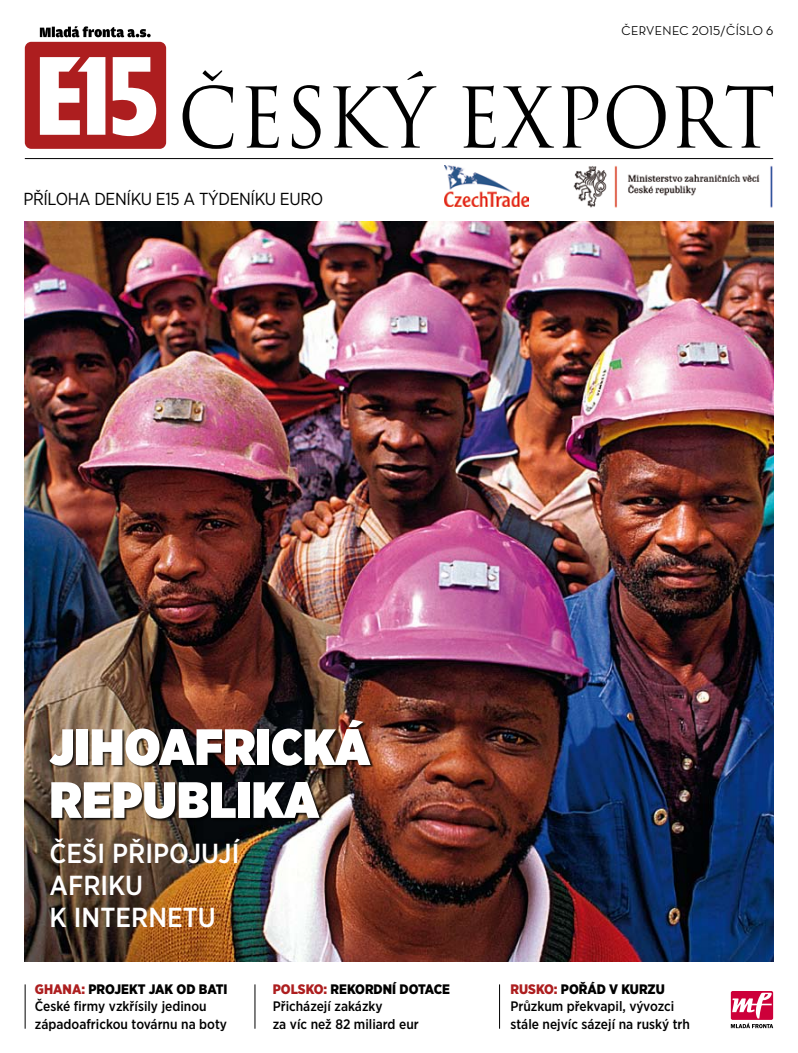
<style>
.page{position:relative;width:798px;height:1053px;background:#fff}
.page>*{position:absolute;margin:0;border:0;box-sizing:border-box;transform-origin:0 0}
.t1{font:900 50.88px/52.9px "Gotham Narrow";letter-spacing:.01em;color:#fff}
.t2{font:500 27.5px/32.1px "Gotham Narrow";color:#fff}
.t3{font:17.38px "Gotham Narrow";letter-spacing:-.02em;color:#000}
.t4{font:500 13.75px/17.5px "Gotham Narrow";color:#000}
.t5{font:900 13.75px "Gotham Narrow";color:#ad1e1f}
.t6{font:500 13px "Neutra Disp";letter-spacing:.025em;color:#000}
.s1{font-weight:900;color:#ad1e1f}
.s2{font-weight:900}
</style>
<div class="page">
<img style="left:25px;top:221px;width:747px;height:740px">
<hr style="left:25px;top:984px;width:1px;height:44px;background:#000">
<hr style="left:254px;top:984px;width:1px;height:44px;background:#000">
<hr style="left:499px;top:984px;width:1px;height:44px;background:#000">
<hr style="left:25px;top:158px;width:747px;height:1px;background:#000">
<div style="left:730px;top:990px;width:42px;height:29px;background:#cd003a;border-radius:2px"></div>
<svg style="left:730px;top:992px;width:42px;height:36px"></svg>
<div style="left:25px;top:42px;width:141px;height:107px;background:#ad1e1f;border-radius:6px"></div>
<svg style="left:40px;top:57px;width:65px;height:78px"></svg>
<svg style="left:113px;top:57px;width:43px;height:79px"></svg>
<svg style="left:40px;top:26px;width:111px;height:11px"></svg>
<svg style="left:182px;top:70px;width:590px;height:79px"></svg>
<div style="left:50px;top:719px;width:324px;height:103px;background:#000;opacity:.8"></div>
<img style="left:444px;top:166px;width:84px;height:40px">
<img style="left:573px;top:165px;width:200px;height:43px">
<p class="t3" style="left:23px;top:188px;width:301px">PŘÍLOHA DENÍKU E15 A TÝDENÍKU EURO</p>
<p class="t1" style="left:50px;top:719px;width:322px">JIHOAFRICKÁ<br>REPUBLIKA</p>
<p class="t2" style="left:50px;top:836px;width:191px">ČEŠI PŘIPOJUJÍ<br>AFRIKU<br>K INTERNETU</p>
<p class="t6" style="left:621px;top:23px;width:153px">ČERVENEC 2015/ČÍSLO 6</p>
<p class="t4" style="left:510px;top:979px;width:181px;text-indent:43px"><span class="s1">:</span> <span class="s2">POŘÁD V KURZU<br></span>Průzkum překvapil, vývozci stále nejvíc sázejí na ruský trh</p>
<p class="t4" style="left:35px;top:979px;width:194px"><span class="s1">GHANA:</span> <span class="s2">PROJEKT JAK OD BATI<br></span>České firmy vzkřísily jedinou západoafrickou továrnu na boty</p>
<p class="t4" style="left:273px;top:979px;width:179px"><span class="s1">POLSKO:</span> <span class="s2">REKORDNÍ DOTACE<br></span>Přicházejí zakázky<br>za víc než 82 miliard eur</p>
<p class="t5" style="left:510px;top:979px;width:28px">RUSKO</p>
</div>
